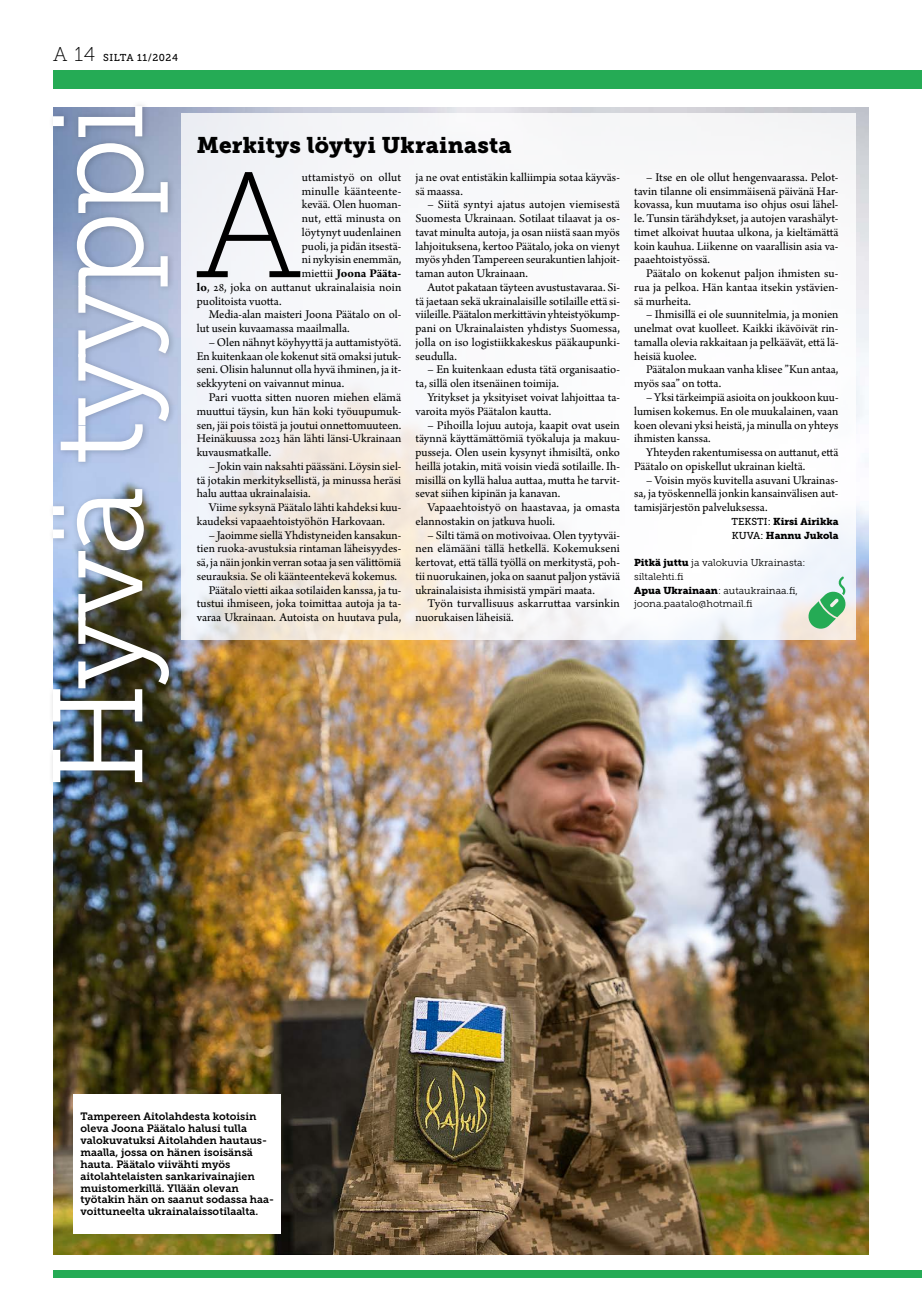
<style>
.page{position:relative;width:922px;height:1312px;background:#fff}
.page>*{position:absolute;margin:0;border:0;box-sizing:border-box;transform-origin:0 0}
.t1{font:150px "Museo Slab 100";color:#000}
.t2{font:127px "Museo Slab 300";letter-spacing:-.04em;color:#fff}
.t3{font:22.5px "Museo Slab 900";letter-spacing:.01em;color:#000}
.t4{font:12.5px/13.8px "Arno Pro";color:#000;text-align:justify}
.t5{font:700 12.5px "Arno Pro";letter-spacing:-.005em;color:#000}
.t6{font:12.5px "Arno Pro";letter-spacing:.02em;color:#000}
.t7{font:10.62px/11.9px "Museo Slab 700";color:#000}
.t8{font:10px/13.8px "Museo Slab 300";color:#000}
.t9{font:10px/13.8px "Museo Slab 900";color:#000}
.t10{font:10px "Museo Slab 500";letter-spacing:.03em;color:#000}
.s1{font-family:"Museo Slab 100";font-size:20px}
.s2{font-weight:400}
.s3{font-weight:700}
.s4{font-family:"Museo Slab 500"}
.s5{font-family:"Museo Slab 900"}
</style>
<div class="page">
<div style="left:53px;top:1269px;width:868px;height:7px;background:#25ab55"></div>
<div style="left:53px;top:70px;width:868px;height:19px;background:#25ab55"></div>
<img style="left:53px;top:107px;width:815px;height:1146px">
<div style="left:73px;top:1093px;width:208px;height:140px;background:#fff"></div>
<div style="left:48px;top:99px;width:129px;height:689px;background:#000;opacity:.21"></div>
<svg style="left:181px;top:113px;width:674px;height:527px"></svg>
<svg style="left:807px;top:576px;width:39px;height:53px"></svg>
<p class="t10" style="left:53px;top:52px;width:126px"><span class="s1">A 14</span> SILTA 11/2024</p>
<h2 class="t2" style="left:29px;top:788px;width:688px;rotate:-90deg">Hyvä tyyppi</h2>
<h3 class="t3" style="left:197px;top:131px;width:316px">Merkitys löytyi Ukrainasta</h3>
<h1 class="t1" style="left:195px;top:145px;width:108px">A</h1>
<p class="t6" style="left:302px;top:170px;width:101px">uttamistyö on ollut</p>
<p class="t4" style="left:415px;top:171px;width:206px">ja ne ovat entistäkin kalliimpia sotaa käyväs&shy;sä maassa.</p>
<p class="t4" style="left:415px;top:198px;width:206px;text-indent:12px">– Siitä syntyi ajatus autojen viemisestä Suomesta Ukrainaan. Sotilaat tilaavat ja os&shy;tavat minulta autoja, ja osan niistä saan myös lahjoituksena, kertoo Päätalo, joka on vienyt myös yhden Tampereen seurakuntien lahjoit&shy;taman auton Ukrainaan.</p>
<p class="t4" style="left:415px;top:281px;width:206px;text-indent:12px">Autot pakataan täyteen avustustavaraa. Si&shy;tä jaetaan sekä ukrainalaisille sotilaille että si&shy;viileille. Päätalon merkittävin yhteistyökump&shy;pani on Ukrainalaisten yhdistys Suomessa, jolla on iso logistiikkakeskus pääkaupunki&shy;seudulla.</p>
<p class="t4" style="left:415px;top:363px;width:206px;text-indent:12px">– En kuitenkaan edusta tätä organisaatio&shy;ta, sillä olen itsenäinen toimija.</p>
<p class="t4" style="left:415px;top:391px;width:206px;text-indent:12px">Yritykset ja yksityiset voivat lahjoittaa ta&shy;varoita myös Päätalon kautta.</p>
<p class="t4" style="left:415px;top:418px;width:206px;text-indent:12px">– Pihoilla lojuu autoja, kaapit ovat usein täynnä käyttämättömiä työkaluja ja makuu&shy;pusseja. Olen usein kysynyt ihmisiltä, onko heillä jotakin, mitä voisin viedä sotilaille. Ih&shy;misillä on kyllä halua auttaa, mutta he tarvit&shy;sevat siihen kipinän ja kanavan.</p>
<p class="t4" style="left:415px;top:501px;width:206px;text-indent:12px">Vapaaehtoistyö on haastavaa, ja omasta elannostakin on jatkuva huoli.</p>
<p class="t4" style="left:415px;top:528px;width:206px;text-indent:12px">– Silti tämä on motivoivaa. Olen tyytyväi&shy;nen elämääni tällä hetkellä. Kokemukseni kertovat, että tällä työllä on merkitystä, poh&shy;tii nuorukainen, joka on saanut paljon ystäviä ukrainalaisista ihmisistä ympäri maata.</p>
<p class="t4" style="left:415px;top:597px;width:206px;text-indent:12px">Työn turvallisuus askarruttaa varsinkin nuorukaisen läheisiä.</p>
<p class="t4" style="left:302px;top:185px;width:101px">minulle käänteente-</p>
<p class="t4" style="left:302px;top:198px;width:101px">kevää. Olen huoman-</p>
<p class="t4" style="left:302px;top:212px;width:101px">nut, että minusta on</p>
<p class="t4" style="left:302px;top:226px;width:101px">löytynyt uudenlainen</p>
<p class="t4" style="left:302px;top:240px;width:101px">puoli, ja pidän itsestä-</p>
<p class="t4" style="left:302px;top:253px;width:101px">ni nykyisin enemmän,</p>
<p class="t5" style="left:302px;top:266px;width:101px"><span class="s2">miettii</span> Joona Pääta-</p>
<p class="t4" style="left:197px;top:281px;width:206px"><span class="s3">lo</span>, 28, joka on auttanut ukrainalaisia noin</p>
<p class="t4" style="left:197px;top:295px;width:86px">puolitoista vuotta.</p>
<p class="t4" style="left:209px;top:308px;width:194px">Media-alan maisteri Joona Päätalo on ol-</p>
<p class="t4" style="left:197px;top:322px;width:154px">lut usein kuvaamassa maailmalla.</p>
<p class="t4" style="left:197px;top:336px;width:206px;text-indent:12px">– Olen nähnyt köyhyyttä ja auttamistyötä.<br>En kuitenkaan ole kokenut sitä omaksi jutuk&shy;seni. Olisin halunnut olla hyvä ihminen, ja it&shy;sekkyyteni on vaivannut minua.</p>
<p class="t4" style="left:197px;top:391px;width:206px;text-indent:12px">Pari vuotta sitten nuoren miehen elämä muuttui täysin, kun hän koki työuupumuk&shy;sen, jäi pois töistä ja joutui onnettomuuteen.<br>Heinäkuussa 2023 hän lähti länsi-Ukrainaan kuvausmatkalle.</p>
<p class="t4" style="left:197px;top:460px;width:206px;text-indent:12px">– Jokin vain naksahti päässäni. Löysin siel&shy;tä jotakin merkityksellistä, ja minussa heräsi halu auttaa ukrainalaisia.</p>
<p class="t4" style="left:197px;top:501px;width:206px;text-indent:12px">Viime syksynä Päätalo lähti kahdeksi kuu&shy;kaudeksi vapaaehtoistyöhön Harkovaan.</p>
<p class="t4" style="left:209px;top:528px;width:194px">– Jaoimme siellä Yhdistyneiden kansakun-</p>
<p class="t4" style="left:197px;top:542px;width:206px">tien ruoka-avustuksia rintaman läheisyydes-</p>
<p class="t4" style="left:197px;top:556px;width:206px">sä, ja näin jonkin verran sotaa ja sen välittömiä</p>
<p class="t4" style="left:197px;top:570px;width:202px">seurauksia. Se oli käänteentekevä kokemus.</p>
<p class="t4" style="left:209px;top:583px;width:194px">Päätalo vietti aikaa sotilaiden kanssa, ja tu-</p>
<p class="t4" style="left:197px;top:597px;width:206px">tustui ihmiseen, joka toimittaa autoja ja ta-</p>
<p class="t4" style="left:197px;top:611px;width:206px">varaa Ukrainaan. Autoista on huutava pula,</p>
<p class="t4" style="left:634px;top:171px;width:206px;text-indent:12px">– Itse en ole ollut hengenvaarassa. Pelot&shy;tavin tilanne oli ensimmäisenä päivänä Har&shy;kovassa, kun muutama iso ohjus osui lähel&shy;le. Tunsin tärähdykset, ja autojen varashälyt&shy;timet alkoivat huutaa ulkona, ja kieltämättä koin kauhua. Liikenne on vaarallisin asia va&shy;paaehtoistyössä.</p>
<p class="t4" style="left:634px;top:267px;width:206px;text-indent:12px">Päätalo on kokenut paljon ihmisten su&shy;rua ja pelkoa. Hän kantaa itsekin ystävien&shy;sä murheita.</p>
<p class="t4" style="left:634px;top:308px;width:206px;text-indent:12px">– Ihmisillä ei ole suunnitelmia, ja monien unelmat ovat kuolleet. Kaikki ikävöivät rin&shy;tamalla olevia rakkaitaan ja pelkäävät, että lä&shy;heisiä kuolee.</p>
<p class="t4" style="left:634px;top:363px;width:206px;text-indent:12px">Päätalon mukaan vanha klisee ”Kun antaa, myös saa” on totta.</p>
<p class="t4" style="left:634px;top:391px;width:206px;text-indent:12px">– Yksi tärkeimpiä asioita on joukkoon kuu&shy;lumisen kokemus. En ole muukalainen, vaan koen olevani yksi heistä, ja minulla on yhteys ihmisten kanssa.</p>
<p class="t4" style="left:634px;top:446px;width:206px;text-indent:12px">Yhteyden rakentumisessa on auttanut, että<br>Päätalo on opiskellut ukrainan kieltä.</p>
<p class="t4" style="left:634px;top:473px;width:206px;text-indent:12px">– Voisin myös kuvitella asuvani Ukrainas&shy;sa, ja työskennellä jonkin kansainvälisen aut&shy;tamisjärjestön palveluksessa.</p>
<p class="t9" style="left:731px;top:514px;width:108px"><span class="s4">TEKSTI:</span> Kirsi Airikka<br><span class="s4">KUVA:</span> Hannu Jukola</p>
<p class="t8" style="left:634px;top:555px;width:173px"><span class="s5">Pitkä juttu</span> ja valokuvia Ukrainasta: siltalehti.fi<br><span class="s5">Apua Ukrainaan</span>: autaukrainaa.fi, joona.paatalo@hotmail.fi</p>
<p class="t7" style="left:80px;top:1110px;width:195px">Tampereen Aitolahdesta kotoisin oleva Joona Päätalo halusi tulla valokuvatuksi Aitolahden hautaus&shy;maalla, jossa on hänen isoisänsä hauta. Päätalo viivähti myös aitolahtelaisten sankarivainajien muistomerkillä. Yllään olevan työtakin hän on saanut sodassa haa&shy;voittuneelta ukrainalaissotilaalta.</p>
</div>
